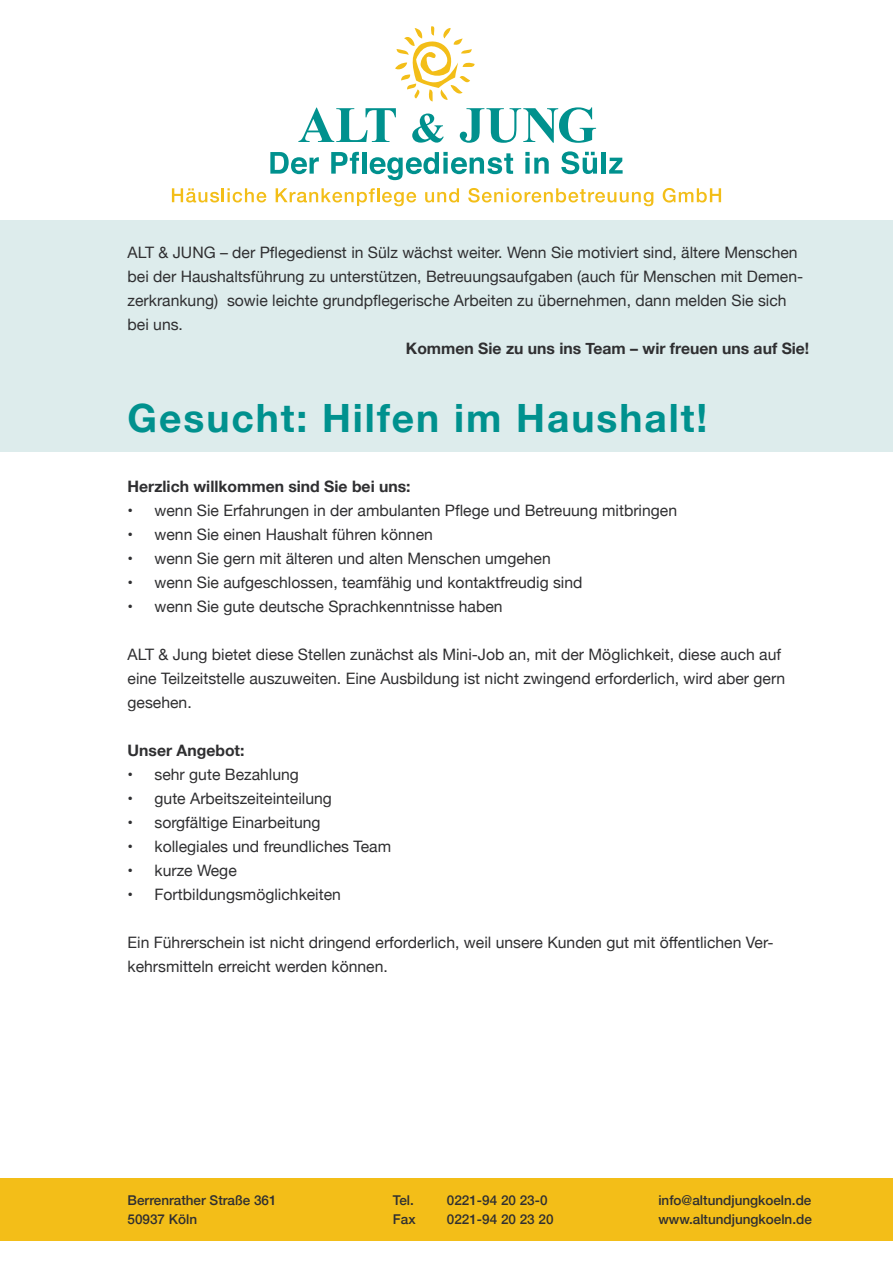
<style>
.page{position:relative;width:893px;height:1263px;background:#fff}
.page>*{position:absolute;margin:0;border:0;box-sizing:border-box;transform-origin:0 0}
.t1{font:700 39px "Helvetica Neue";letter-spacing:.05em;color:#00918e}
.t2{font:15.75px/24px "Helvetica Neue";color:#2f2f31}
.t3{font:700 15.75px "Helvetica Neue";color:#2f2f31}
.t4{font:500 13.5px/19.5px "Helvetica Neue";color:#2f2f31}
</style>
<div class="page">
<div style="left:0;top:220px;width:893px;height:231px;background:#ddecec"></div>
<svg style="left:298px;top:108px;width:98px;height:34px"></svg>
<svg style="left:412px;top:114px;width:32px;height:29px"></svg>
<svg style="left:460px;top:107px;width:136px;height:36px"></svg>
<svg style="left:270px;top:152px;width:49px;height:22px"></svg>
<svg style="left:331px;top:152px;width:28px;height:22px"></svg>
<hr style="left:362px;top:152px;width:4px;height:22px;background:#00918e">
<svg style="left:370px;top:152px;width:143px;height:28px"></svg>
<svg style="left:525px;top:152px;width:24px;height:22px"></svg>
<svg style="left:561px;top:151px;width:36px;height:23px"></svg>
<hr style="left:602px;top:152px;width:4px;height:22px;background:#00918e">
<svg style="left:609px;top:158px;width:14px;height:16px"></svg>
<svg style="left:172px;top:188px;width:94px;height:14px"></svg>
<svg style="left:276px;top:188px;width:140px;height:18px"></svg>
<svg style="left:425px;top:188px;width:34px;height:14px"></svg>
<svg style="left:468px;top:188px;width:185px;height:18px"></svg>
<svg style="left:663px;top:188px;width:58px;height:15px"></svg>
<svg style="left:395px;top:26px;width:80px;height:75px"></svg>
<div style="left:0;top:1178px;width:893px;height:62px;background:#f3be18"></div>
<p class="t2" style="left:128px;top:241px;width:677px">ALT &amp; JUNG – der Pflegedienst in Sülz wächst weiter. Wenn Sie motiviert sind, ältere Menschen bei der Haushaltsführung zu unterstützen, Betreuungsaufgaben (auch für Menschen mit Demen&shy;zerkrankung) sowie leichte grundpflegerische Arbeiten zu übernehmen, dann melden Sie sich bei uns.</p>
<p class="t3" style="left:406px;top:336px;width:405px">Kommen Sie zu uns ins Team – wir freuen uns auf Sie!</p>
<h1 class="t1" style="left:128px;top:388px;width:581px">Gesucht: Hilfen im Haushalt!</h1>
<p class="t3" style="left:128px;top:474px;width:285px">Herzlich willkommen sind Sie bei uns:</p>
<p class="t2" style="left:128px;top:499px;width:551px">• wenn Sie Erfahrungen in der ambulanten Pflege und Betreuung mitbringen</p>
<p class="t2" style="left:128px;top:523px;width:307px">• wenn Sie einen Haushalt führen können</p>
<p class="t2" style="left:128px;top:547px;width:425px">• wenn Sie gern mit älteren und alten Menschen umgehen</p>
<p class="t2" style="left:128px;top:571px;width:456px">• wenn Sie aufgeschlossen, teamfähig und kontaktfreudig sind</p>
<p class="t2" style="left:128px;top:595px;width:377px">• wenn Sie gute deutsche Sprachkenntnisse haben</p>
<p class="t2" style="left:128px;top:643px;width:659px">ALT &amp; Jung bietet diese Stellen zunächst als Mini-Job an, mit der Möglichkeit, diese auch auf eine Teilzeitstelle auszuweiten. Eine Ausbildung ist nicht zwingend erforderlich, wird aber gern gesehen.</p>
<p class="t3" style="left:128px;top:738px;width:118px">Unser Angebot:</p>
<p class="t2" style="left:128px;top:763px;width:173px">• sehr gute Bezahlung</p>
<p class="t2" style="left:128px;top:787px;width:206px">• gute Arbeitszeiteinteilung</p>
<p class="t2" style="left:128px;top:811px;width:195px">• sorgfältige Einarbeitung</p>
<p class="t2" style="left:128px;top:835px;width:265px">• kollegiales und freundliches Team</p>
<p class="t2" style="left:128px;top:859px;width:111px">• kurze Wege</p>
<p class="t2" style="left:128px;top:883px;width:215px">• Fortbildungsmöglichkeiten</p>
<p class="t2" style="left:128px;top:931px;width:647px">Ein Führerschein ist nicht dringend erforderlich, weil unsere Kunden gut mit öffentlichen Ver&shy;kehrsmitteln erreicht werden können.</p>
<p class="t4" style="left:128px;top:1189px;width:151px">Berrenrather Straße 361<br>50937 Köln</p>
<p class="t4" style="left:393px;top:1189px;width:23px">Tel.</p>
<p class="t4" style="left:447px;top:1189px;width:102px">0221-94 20 23-0</p>
<p class="t4" style="left:393px;top:1209px;width:24px">Fax</p>
<p class="t4" style="left:447px;top:1209px;width:108px">0221-94 20 23 20</p>
<p class="t4" style="left:658px;top:1189px;width:155px">info@altundjungkoeln.de www.altundjungkoeln.de</p>
</div>
